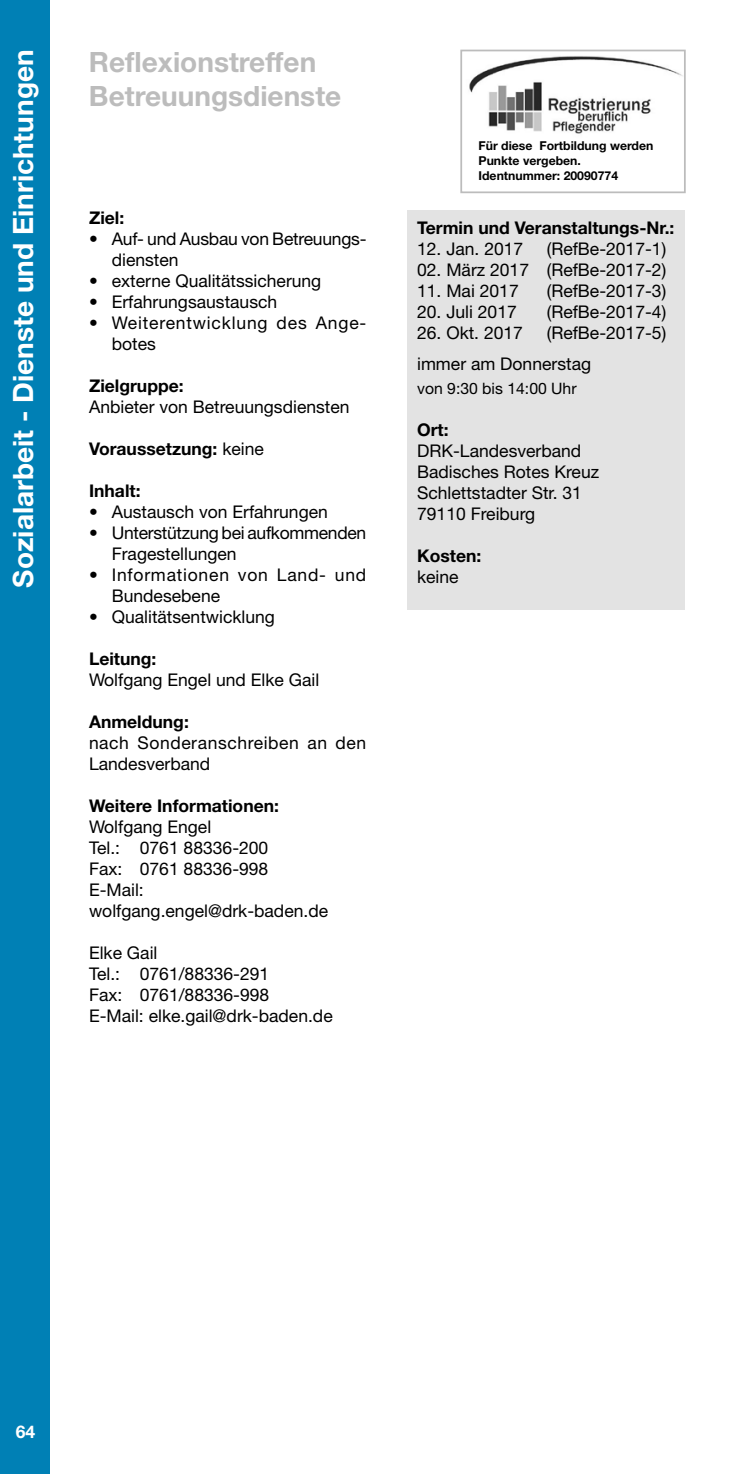
<style>
.page{position:relative;width:735px;height:1474px;background:#fff}
.page>*{position:absolute;margin:0;border:0;box-sizing:border-box;transform-origin:0 0}
.t1{font:700 28px "Helvetica Neue";color:#fff}
.t2{font:700 28px/33.6px "Helvetica Neue";color:#bcbcbc}
.t3{font:17.5px/21px "Helvetica Neue";color:#000}
.t4{font:700 17.5px "Helvetica Neue";color:#000}
.t5{font:17.5px/21px "Helvetica Neue";letter-spacing:.045em;color:#000}
.t6{font:17.5px/21px "Helvetica Neue";letter-spacing:.035em;color:#000}
.t7{font:700 17.5px "Helvetica Neue";color:#fff}
.t8{font:15.75px "Helvetica Neue";color:#000}
.t9{font:700 12.25px/14.7px "Helvetica Neue";color:#000}
.s1{font-weight:400}
</style>
<div class="page">
<div style="left:0;top:0;width:50px;height:1473px;background:#0080b5"></div>
<img style="left:469px;top:56px;width:213px;height:78px">
<div style="left:460px;top:50px;width:225px;height:143px;border:2px solid #bcbcbc"></div>
<div style="left:407px;top:210px;width:277px;height:399px;background:#e3e3e3"></div>
<h1 class="t1" style="left:6px;top:587px;width:539px;rotate:-90deg">Sozialarbeit - Dienste und Einrichtungen</h1>
<h1 class="t2" style="left:89px;top:45px;width:254px">Reflexionstreffen<br>Betreuungsdienste</h1>
<p class="t4" style="left:89px;top:207px;width:37px">Ziel:</p>
<p class="t3" style="left:112px;top:228px;width:256px;text-indent:-23px">• Auf- und Ausbau von Betreuungs&shy;diensten</p>
<p class="t3" style="left:89px;top:270px;width:234px">• externe Qualitätssicherung</p>
<p class="t3" style="left:89px;top:291px;width:190px">• Erfahrungsaustausch</p>
<p class="t5" style="left:112px;top:312px;width:256px;text-indent:-23px">• Weiterentwicklung des Ange&shy;botes</p>
<p class="t4" style="left:89px;top:375px;width:96px">Zielgruppe:</p>
<p class="t3" style="left:89px;top:396px;width:262px">Anbieter von Betreuungsdiensten</p>
<p class="t4" style="left:89px;top:438px;width:176px">Voraussetzung: <span class="s1">keine</span></p>
<p class="t4" style="left:89px;top:480px;width:53px">Inhalt:</p>
<p class="t3" style="left:89px;top:501px;width:240px">• Austausch von Erfahrungen</p>
<p class="t3" style="left:112px;top:522px;width:256px;text-indent:-23px">• Unterstützung bei aufkommenden<br>Fragestellungen</p>
<p class="t5" style="left:112px;top:564px;width:256px;text-indent:-23px">• Informationen von Land- und<br>Bundesebene</p>
<p class="t3" style="left:89px;top:606px;width:187px">• Qualitätsentwicklung</p>
<p class="t4" style="left:89px;top:648px;width:69px">Leitung:</p>
<p class="t3" style="left:89px;top:669px;width:232px">Wolfgang Engel und Elke Gail</p>
<p class="t4" style="left:89px;top:711px;width:101px">Anmeldung:</p>
<p class="t6" style="left:89px;top:732px;width:278px">nach Sonderanschreiben an den<br>Landesverband</p>
<p class="t4" style="left:89px;top:795px;width:191px">Weitere Informationen:</p>
<p class="t3" style="left:89px;top:816px;width:240px">Wolfgang Engel<br>Tel.: 0761 88336-200<br>Fax: 0761 88336-998<br>E-Mail: wolfgang.engel@drk-baden.de</p>
<p class="t3" style="left:89px;top:942px;width:245px">Elke Gail<br>Tel.: 0761/88336-291<br>Fax: 0761/88336-998<br>E-Mail: elke.gail@drk-baden.de</p>
<p class="t9" style="left:478px;top:138px;width:176px">Für diese Fortbildung werden<br>Punkte vergeben.<br>Identnummer: 20090774</p>
<p class="t4" style="left:417px;top:217px;width:259px">Termin und Veranstaltungs-Nr.:</p>
<p class="t3" style="left:417px;top:238px;width:108px">12. Jan. 2017</p>
<p class="t3" style="left:546px;top:238px;width:121px">(RefBe-2017-1)</p>
<p class="t3" style="left:417px;top:259px;width:250px">02. März 2017 (RefBe-2017-2)</p>
<p class="t3" style="left:417px;top:280px;width:103px">11. Mai 2017</p>
<p class="t3" style="left:546px;top:280px;width:121px">(RefBe-2017-3)</p>
<p class="t3" style="left:417px;top:301px;width:101px">20. Juli 2017</p>
<p class="t3" style="left:546px;top:301px;width:121px">(RefBe-2017-4)</p>
<p class="t3" style="left:417px;top:322px;width:107px">26. Okt. 2017</p>
<p class="t3" style="left:417px;top:317px;width:250px;line-height:31px;text-indent:130px">(RefBe-2017-5) immer am Donnerstag</p>
<p class="t8" style="left:417px;top:378px;width:161px">von 9:30 bis 14:00 Uhr</p>
<p class="t4" style="left:417px;top:418px;width:33px">Ort:</p>
<p class="t3" style="left:417px;top:439px;width:183px">DRK-Landesverband<br>Badisches Rotes Kreuz<br>Schlettstadter Str. 31<br>79110 Freiburg</p>
<p class="t4" style="left:417px;top:544px;width:66px">Kosten:</p>
<p class="t3" style="left:417px;top:565px;width:43px">keine</p>
<p class="t7" style="left:16px;top:1420px;width:21px">64</p>
</div>
